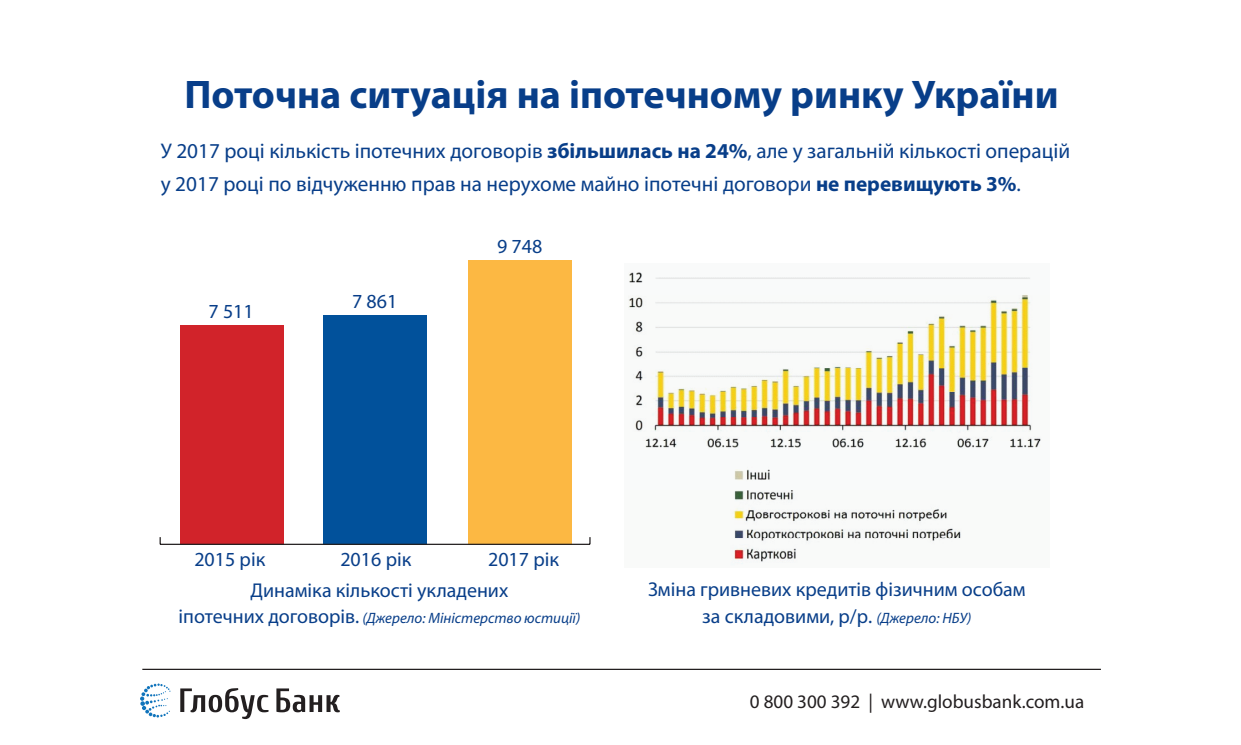
<style>
.page{position:relative;width:1241px;height:745px;background:#fff}
.page>*{position:absolute;margin:0;border:0;box-sizing:border-box;transform-origin:0 0}
.t1{font:700 40px "Myriad Pro";color:#083e89}
.t2{font:21.25px/33.1px "Myriad Pro";color:#083e89}
.t3{font:20px/26.2px "Myriad Pro";color:#083e89;text-align:center}
.t4{font:19.12px "Myriad Pro";color:#231f20}
.t5{font:italic 15px "Myriad Pro";color:#083e89}
.s1{font-weight:700}
.s2{font-style:normal;font-size:20px}
.s3{font-style:italic;font-size:15px}
</style>
<div class="page">
<svg style="left:180px;top:688px;width:88px;height:30px"></svg>
<svg style="left:276px;top:688px;width:64px;height:23px"></svg>
<svg style="left:140px;top:683px;width:30px;height:34px"></svg>
<hr style="left:142px;top:668px;width:958px;height:1px;background:#231f20">
<img style="left:628px;top:272px;width:413px;height:293px">
<div style="left:468px;top:260px;width:103px;height:284px;background:#fcb843"></div>
<div style="left:323px;top:315px;width:103px;height:229px;background:#01519b"></div>
<div style="left:181px;top:325px;width:103px;height:219px;background:#d1232a"></div>
<hr style="left:160px;top:543px;width:430px;height:1px;background:#231f20">
<svg style="left:159px;top:537px;width:2px;height:7px"></svg>
<h1 class="t1" style="left:184px;top:69px;width:875px">Поточна ситуація на іпотечному ринку України</h1>
<p class="t2" style="left:161px;top:133px;width:910px">У 2017 році кількість іпотечних договорів <span class="s1">збільшилась на 24%</span>, але у загальній кількості операцій у 2017 році по відчуженню прав на нерухоме майно іпотечні договори <span class="s1">не перевищують 3%</span>.</p>
<p class="t3" style="left:208px;top:298px;width:47px">7 511</p>
<p class="t3" style="left:352px;top:287px;width:47px">7 861</p>
<p class="t3" style="left:497px;top:232px;width:47px">9 748</p>
<p class="t3" style="left:194px;top:545px;width:72px">2015 рік</p>
<p class="t3" style="left:340px;top:545px;width:72px">2016 рік</p>
<p class="t3" style="left:488px;top:545px;width:72px">2017 рік</p>
<p class="t3" style="left:250px;top:576px;width:259px">Динаміка кількості укладених</p>
<p class="t5" style="left:178px;top:608px;width:403px"><span class="s2">іпотечних договорів.</span> (Джерело: Міністерство юстиції)</p>
<p class="t3" style="left:648px;top:575px;width:379px">Зміна гривневих кредитів фізичним особам за складовими, р/р. <span class="s3">(Джерело: НБУ)</span></p>
<p class="t4" style="left:749px;top:689px;width:336px">0 800 300 392 | www.globusbank.com.ua</p>
</div>
